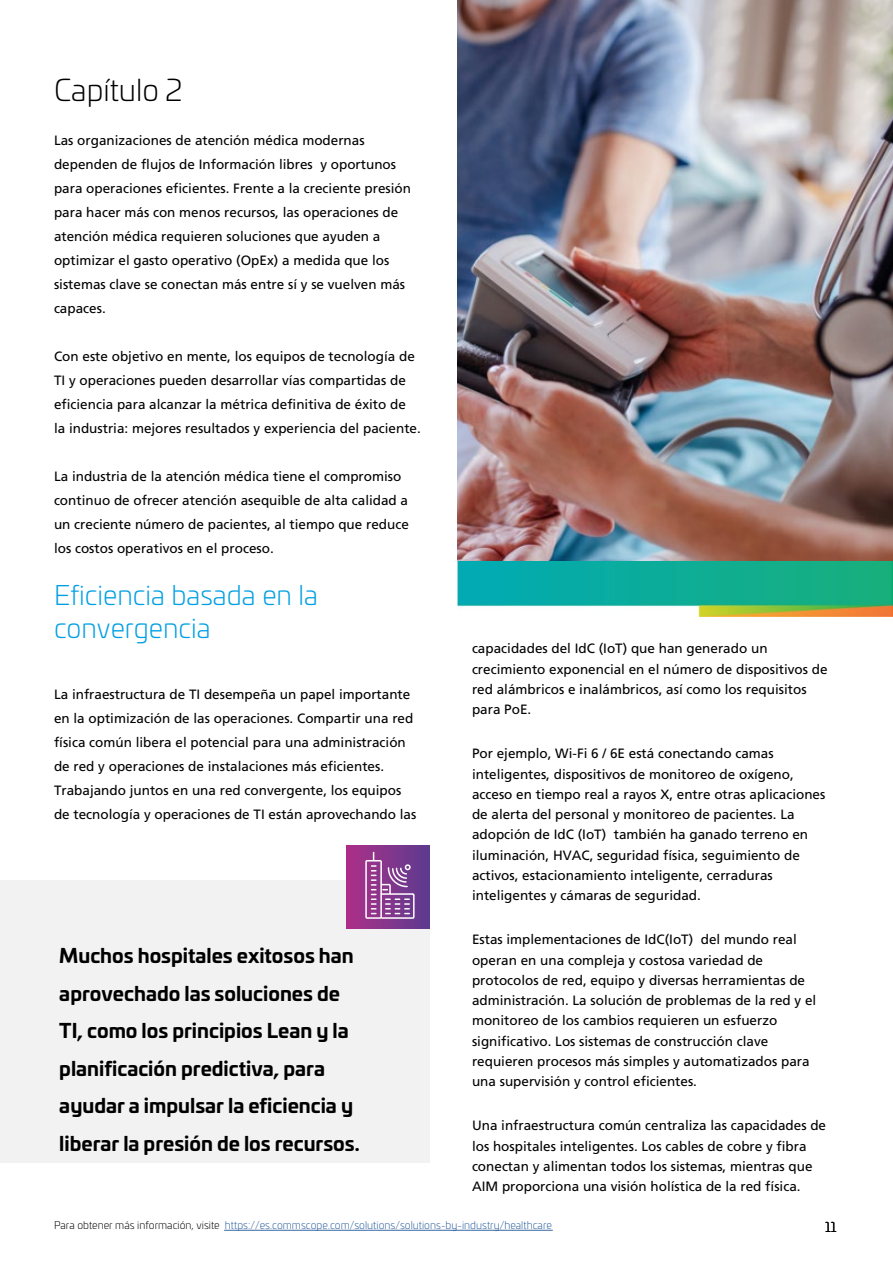
<style>
.page{position:relative;width:893px;height:1263px;background:#fff}
.page>*{position:absolute;margin:0;border:0;box-sizing:border-box;transform-origin:0 0}
.t1{font:300 30px "Univia Pro";color:#000}
.t2{font:300 27px/32.4px "Univia Pro";color:#009fe3}
.t3{font:700 19.5px/37.5px "Univia Pro";color:#000}
.t4{font:13.5px/20.2px "Frutiger LT Pro";color:#000}
.t5{font:13.5px "Univia Pro";color:#000}
.t6{font:300 10.5px "Univia Pro";color:#275b9b}
.s1{color:#000}
</style>
<div class="page">
<img style="left:457px;top:0;width:436px;height:561px">
<div style="left:0;top:880px;width:429px;height:283px;background:#f2f2f2"></div>
<div style="left:347px;top:846px;width:82px;height:83px;background:linear-gradient(to right,#ac2f88,#5d3b8f)"></div>
<svg style="left:365px;top:852px;width:50px;height:67px;background:#9c60a4"></svg>
<img style="left:457px;top:561px;width:436px;height:55px">
<hr style="left:224px;top:1230px;width:329px;height:1px;background:#275b9b">
<p class="t1" style="left:54px;top:68px;width:130px">Capítulo 2</p>
<p class="t4" style="left:54px;top:129px;width:359px;line-height:24px">Las organizaciones de atención médica modernas dependen de flujos de Información libres y oportunos para operaciones eficientes. Frente a la creciente presión para hacer más con menos recursos, las operaciones de atención médica requieren soluciones que ayuden a optimizar el gasto operativo (OpEx) a medida que los sistemas clave se conectan más entre sí y se vuelven más capaces.</p>
<p class="t4" style="left:54px;top:345px;width:368px;line-height:24px">Con este objetivo en mente, los equipos de tecnología de TI y operaciones pueden desarrollar vías compartidas de eficiencia para alcanzar la métrica definitiva de éxito de<br>la industria: mejores resultados y experiencia del paciente.</p>
<p class="t4" style="left:54px;top:465px;width:356px;line-height:24px">La industria de la atención médica tiene el compromiso continuo de ofrecer atención asequible de alta calidad a un creciente número de pacientes, al tiempo que reduce los costos operativos en el proceso.</p>
<p class="t2" style="left:54px;top:578px;width:266px">Eficiencia basada en la convergencia</p>
<p class="t4" style="left:54px;top:682px;width:364px;line-height:24px">La infraestructura de TI desempeña un papel importante en la optimización de las operaciones. Compartir una red física común libera el potencial para una administración de red y operaciones de instalaciones más eficientes.<br>Trabajando juntos en una red convergente, los equipos de tecnología y operaciones de TI están aprovechando las</p>
<p class="t3" style="left:59px;top:935px;width:302px">Muchos hospitales exitosos han aprovechado las soluciones de<br>TI, como los principios Lean y la planificación predictiva, para ayudar a impulsar la eficiencia y liberar la presión de los recursos.</p>
<p class="t4" style="left:472px;top:638px;width:357px">capacidades del IdC (IoT) que han generado un crecimiento exponencial en el número de dispositivos de red alámbricos e inalámbricos, así como los requisitos para PoE.</p>
<p class="t4" style="left:472px;top:743px;width:355px">Por ejemplo, Wi-Fi 6 / 6E está conectando camas inteligentes, dispositivos de monitoreo de oxígeno, acceso en tiempo real a rayos X, entre otras aplicaciones de alerta del personal y monitoreo de pacientes. La adopción de IdC (IoT) también ha ganado terreno en iluminación, HVAC, seguridad física, seguimiento de activos, estacionamiento inteligente, cerraduras inteligentes y cámaras de seguridad.</p>
<p class="t4" style="left:472px;top:929px;width:346px">Estas implementaciones de IdC(IoT) del mundo real operan en una compleja y costosa variedad de protocolos de red, equipo y diversas herramientas de administración. La solución de problemas de la red y el monitoreo de los cambios requieren un esfuerzo significativo. Los sistemas de construcción clave requieren procesos más simples y automatizados para una supervisión y control eficientes.</p>
<p class="t4" style="left:472px;top:1115px;width:356px">Una infraestructura común centraliza las capacidades de los hospitales inteligentes. Los cables de cobre y fibra conectan y alimentan todos los sistemas, mientras que AIM proporciona una visión holística de la red física.</p>
<p class="t6" style="left:54px;top:1217px;width:499px"><span class="s1">Para obtener más información, visite</span> https://es.commscope.com/solutions/solutions-by-industry/healthcare</p>
<p class="t5" style="left:825px;top:1217px;width:13px">11</p>
</div>
